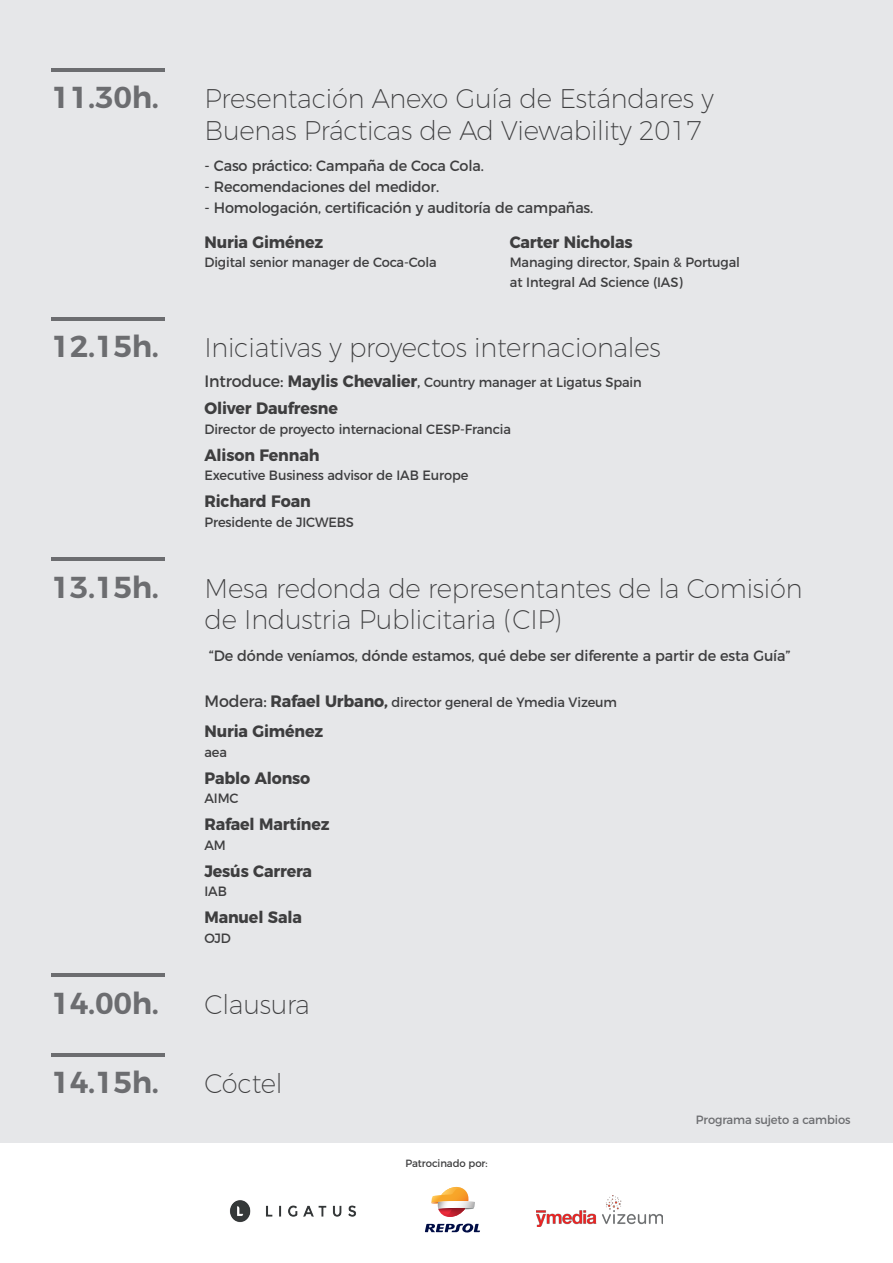
<style>
.page{position:relative;width:893px;height:1263px;background:#fff}
.page>*{position:absolute;margin:0;border:0;box-sizing:border-box;transform-origin:0 0}
.t1{font:600 30.3px "Montserrat";letter-spacing:-.01em;color:#6c6d70}
.t2{font:200 27px/31.5px "Montserrat";letter-spacing:-.01em;color:#3e3e3f;scale:.96 1}
.t3{font:700 16.5px "Montserrat";letter-spacing:-.01em;color:#3e3e3f;scale:.96 1}
.t4{font:15px "Montserrat";letter-spacing:-.01em;color:#3e3e3f;scale:.96 1}
.t5{font:13.5px/19.5px "Montserrat";letter-spacing:-.01em;color:#3e3e3f;scale:.96 1}
.t6{font:12px "Montserrat";letter-spacing:-.01em;color:#6c6d70;scale:.96 1}
.t7{font:10.5px "Montserrat";letter-spacing:-.01em;color:#3e3e3f;scale:.96 1}
.s1{font-size:16.5px}
.s2{font-weight:700;font-size:16.5px}
</style>
<div class="page">
<div style="left:0;top:0;width:893px;height:1142px;background:#e6e7e9"></div>
<hr style="left:52px;top:68px;width:113px;height:3px;background:#6c6d70">
<hr style="left:52px;top:317px;width:113px;height:3px;background:#6c6d70">
<hr style="left:52px;top:973px;width:113px;height:4px;background:#6c6d70">
<hr style="left:52px;top:1053px;width:113px;height:3px;background:#6c6d70">
<hr style="left:52px;top:557px;width:113px;height:4px;background:#6c6d70">
<svg style="left:431px;top:1187px;width:44px;height:30px"></svg>
<svg style="left:425px;top:1223px;width:55px;height:10px"></svg>
<img style="left:230px;top:1200px;width:126px;height:22px">
<img style="left:537px;top:1195px;width:125px;height:31px">
<h1 class="t1" style="left:51px;top:73px;width:109px">11.30h.</h1>
<h2 class="t2" style="left:204px;top:81px;width:532px">Presentación Anexo Guía de Estándares y<br>Buenas Prácticas de Ad Viewability 2017</h2>
<p class="t4" style="left:204px;top:154px;width:293px">- Caso práctico: Campaña de Coca Cola.</p>
<p class="t4" style="left:204px;top:175px;width:246px">- Recomendaciones del medidor.</p>
<p class="t4" style="left:204px;top:196px;width:407px">- Homologación, certificación y auditoría de campañas.</p>
<p class="t3" style="left:204px;top:228px;width:125px">Nuria Giménez</p>
<p class="t3" style="left:510px;top:228px;width:130px">Carter Nicholas</p>
<p class="t5" style="left:204px;top:252px;width:243px">Digital senior manager de Coca-Cola</p>
<p class="t5" style="left:510px;top:252px;width:241px">Managing director, Spain &amp; Portugal at Integral Ad Science (IAS)</p>
<h1 class="t1" style="left:51px;top:322px;width:109px">12.15h.</h1>
<h2 class="t2" style="left:204px;top:330px;width:477px">Iniciativas y proyectos internacionales</h2>
<p class="t5" style="left:204px;top:372px;width:457px"><span class="s1">Introduce:</span> <span class="s2">Maylis Chevalier</span><span class="s1">,</span> Country manager at Ligatus Spain</p>
<p class="t3" style="left:204px;top:395px;width:141px">Oliver Daufresne</p>
<p class="t5" style="left:204px;top:418px;width:321px">Director de proyecto internacional CESP-Francia</p>
<p class="t3" style="left:204px;top:441px;width:121px">Alison Fennah</p>
<p class="t5" style="left:204px;top:465px;width:276px">Executive Business advisor de IAB Europe</p>
<p class="t3" style="left:204px;top:488px;width:112px">Richard Foan</p>
<p class="t5" style="left:204px;top:511px;width:157px">Presidente de JICWEBS</p>
<h1 class="t1" style="left:51px;top:562px;width:109px">13.15h.</h1>
<h2 class="t2" style="left:204px;top:570px;width:624px">Mesa redonda de representantes de la Comisión de Industria Publicitaria (CIP)</h2>
<p class="t4" style="left:209px;top:643px;width:608px">“De dónde veníamos, dónde estamos, qué debe ser diferente a partir de esta Guía”</p>
<p class="t5" style="left:204px;top:692px;width:431px"><span class="s1">Modera:</span> <span class="s2">Rafael Urbano,</span> director general de Ymedia Vizeum</p>
<p class="t3" style="left:204px;top:718px;width:125px">Nuria Giménez</p>
<p class="t5" style="left:204px;top:741px;width:25px">aea</p>
<p class="t3" style="left:204px;top:764px;width:112px">Pablo Alonso</p>
<p class="t5" style="left:204px;top:788px;width:37px">AIMC</p>
<p class="t3" style="left:204px;top:811px;width:132px">Rafael Martínez</p>
<p class="t5" style="left:204px;top:834px;width:24px">AM</p>
<p class="t3" style="left:204px;top:857px;width:113px">Jesús Carrera</p>
<p class="t5" style="left:204px;top:881px;width:25px">IAB</p>
<p class="t3" style="left:204px;top:904px;width:103px">Manuel Sala</p>
<p class="t5" style="left:204px;top:927px;width:29px">OJD</p>
<h1 class="t1" style="left:51px;top:978px;width:109px">14.00h.</h1>
<h2 class="t2" style="left:204px;top:986px;width:111px">Clausura</h2>
<h1 class="t1" style="left:51px;top:1058px;width:109px">14.15h.</h1>
<h2 class="t2" style="left:204px;top:1066px;width:83px">Cóctel</h2>
<p class="t7" style="left:405px;top:1155px;width:87px">Patrocinado por:</p>
<p class="t6" style="left:696px;top:1110px;width:163px">Programa sujeto a cambios</p>
</div>
